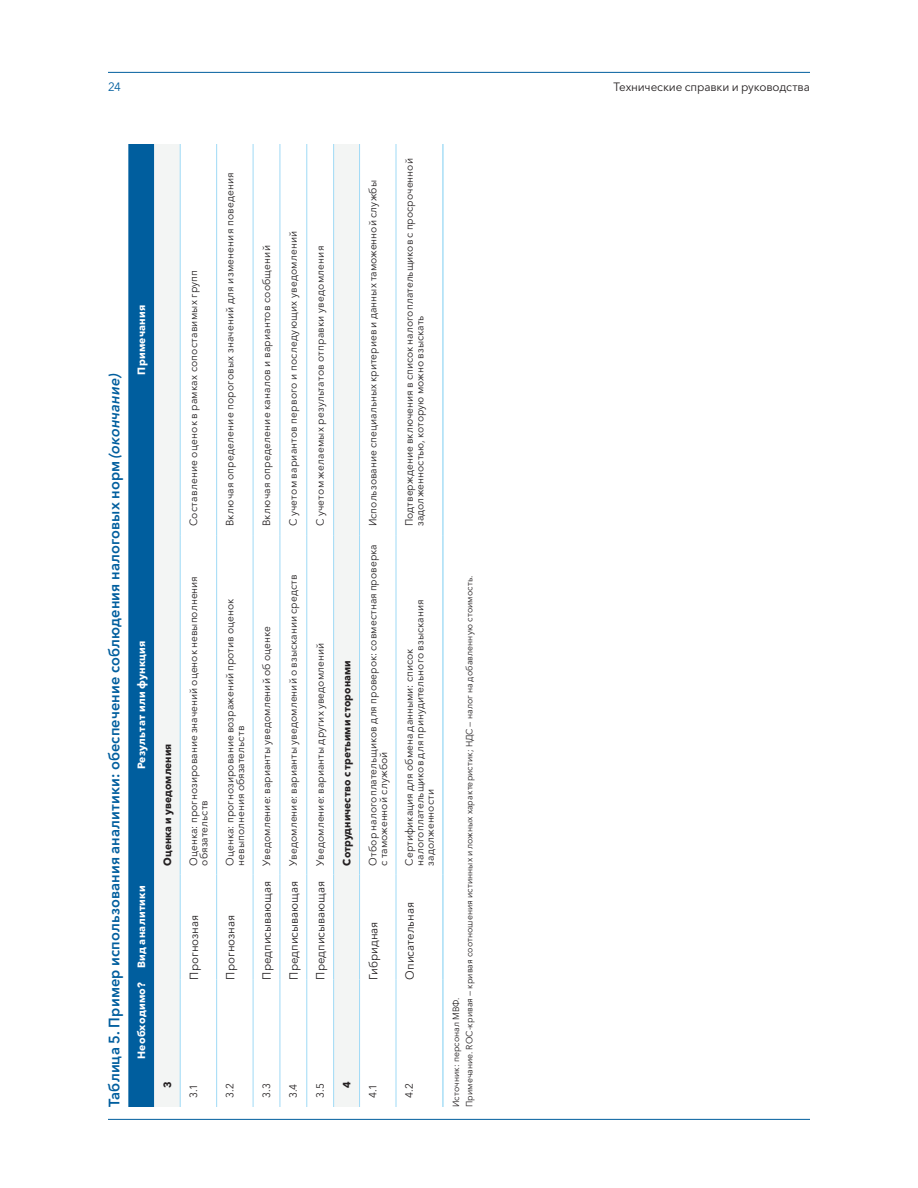
<style>
.page{position:relative;width:918px;height:1188px;background:#fff}
.page>*{position:absolute;margin:0;border:0;box-sizing:border-box;transform-origin:0 0}
.H4__Tables{font:600 15px "Avenir Next W1 G";letter-spacing:.01em;color:#005e9e}
.t1{font:12px "Avenir Next W1 G";letter-spacing:-.01em;color:#231f20}
.t2{font:12px "Avenir Next W1 G";color:#005e9e}
.Cell_Text__Left-Aligned{font:11.7px "Avenir Next W1 G";color:#231f20}
.Cell_Text__Left-Aligned-2{font:10.5px/10.5px "Avenir Next W1 G";letter-spacing:.005em;color:#231f20}
.Cell_Text__Left-Aligned-3{font:700 10.5px "Avenir Next W1 G";letter-spacing:.005em;color:#231f20}
.Col_Head__Left-Aligned{font:700 10.5px "Avenir Next W1 G";letter-spacing:.025em;color:#fff}
.Col_Head__Centered{font:700 10.5px "Avenir Next W1 G";letter-spacing:.025em;color:#fff}
.Cell_Text__Left-Aligned-4{font:9px "Avenir Next W1 G";letter-spacing:.005em;color:#231f20}
.s1{font-style:italic}
</style>
<div class="page">
<hr style="left:108px;top:72px;width:702px;height:1px;background:#005e9e">
<hr style="left:108px;top:1119px;width:702px;height:1px;background:#005e9e">
<svg style="left:128px;top:144px;width:26px;height:963px;background:#0662a0"></svg>
<svg style="left:154px;top:144px;width:26px;height:963px;fill:#f3f5f4"></svg>
<svg style="left:217px;top:144px;width:226px;height:963px"></svg>
<hr style="left:443px;top:1062px;width:1px;height:45px;background:#7ccff2">
<hr style="left:443px;top:980px;width:1px;height:82px;background:#7ccff2">
<hr style="left:443px;top:874px;width:1px;height:106px;background:#7ccff2">
<hr style="left:443px;top:535px;width:1px;height:339px;background:#7ccff2">
<hr style="left:443px;top:144px;width:1px;height:391px;background:#7ccff2">
<hr style="left:180px;top:1062px;width:1px;height:45px;background:#9fdaf6">
<hr style="left:180px;top:980px;width:1px;height:82px;background:#9fdaf6">
<hr style="left:180px;top:874px;width:1px;height:106px;background:#9fdaf6">
<hr style="left:180px;top:535px;width:1px;height:339px;background:#9fdaf6">
<hr style="left:180px;top:144px;width:1px;height:391px;background:#9fdaf6">
<hr style="left:216px;top:1062px;width:1px;height:45px;background:#9fdaf6">
<hr style="left:216px;top:980px;width:1px;height:82px;background:#9fdaf6">
<hr style="left:216px;top:874px;width:1px;height:106px;background:#9fdaf6">
<hr style="left:216px;top:535px;width:1px;height:339px;background:#9fdaf6">
<hr style="left:216px;top:144px;width:1px;height:391px;background:#9fdaf6">
<hr style="left:253px;top:1062px;width:1px;height:45px;background:#9fdaf6">
<hr style="left:253px;top:980px;width:1px;height:82px;background:#9fdaf6">
<hr style="left:253px;top:874px;width:1px;height:106px;background:#9fdaf6">
<hr style="left:253px;top:535px;width:1px;height:339px;background:#9fdaf6">
<hr style="left:253px;top:144px;width:1px;height:391px;background:#9fdaf6">
<hr style="left:280px;top:1062px;width:1px;height:45px;background:#9fdaf6">
<hr style="left:280px;top:980px;width:1px;height:82px;background:#9fdaf6">
<hr style="left:280px;top:874px;width:1px;height:106px;background:#9fdaf6">
<hr style="left:280px;top:535px;width:1px;height:339px;background:#9fdaf6">
<hr style="left:280px;top:144px;width:1px;height:391px;background:#9fdaf6">
<hr style="left:306px;top:1062px;width:1px;height:45px;background:#9fdaf6">
<hr style="left:306px;top:980px;width:1px;height:82px;background:#9fdaf6">
<hr style="left:306px;top:874px;width:1px;height:106px;background:#9fdaf6">
<hr style="left:306px;top:535px;width:1px;height:339px;background:#9fdaf6">
<hr style="left:306px;top:144px;width:1px;height:391px;background:#9fdaf6">
<hr style="left:333px;top:1062px;width:1px;height:45px;background:#9fdaf6">
<hr style="left:333px;top:980px;width:1px;height:82px;background:#9fdaf6">
<hr style="left:333px;top:874px;width:1px;height:106px;background:#9fdaf6">
<hr style="left:333px;top:535px;width:1px;height:339px;background:#9fdaf6">
<hr style="left:333px;top:144px;width:1px;height:391px;background:#9fdaf6">
<hr style="left:359px;top:1062px;width:1px;height:45px;background:#9fdaf6">
<hr style="left:359px;top:980px;width:1px;height:82px;background:#9fdaf6">
<hr style="left:359px;top:874px;width:1px;height:106px;background:#9fdaf6">
<hr style="left:359px;top:535px;width:1px;height:339px;background:#9fdaf6">
<hr style="left:359px;top:144px;width:1px;height:391px;background:#9fdaf6">
<hr style="left:396px;top:1062px;width:1px;height:45px;background:#9fdaf6">
<hr style="left:396px;top:980px;width:1px;height:82px;background:#9fdaf6">
<hr style="left:396px;top:874px;width:1px;height:106px;background:#9fdaf6">
<hr style="left:396px;top:535px;width:1px;height:339px;background:#9fdaf6">
<hr style="left:396px;top:144px;width:1px;height:391px;background:#9fdaf6">
<p class="t2" style="left:108px;top:77px;width:14px">24</p>
<p class="t1" style="left:614px;top:77px;width:198px">Технические справки и руководства</p>
<p class="H4__Tables" style="left:102px;top:1107px;width:735px;rotate:-90deg">Таблица 5. Пример использования аналитики: обеспечение соблюдения налоговых норм <span class="s1">(окончание)</span></p>
<p class="Col_Head__Centered" style="left:133px;top:375px;width:72px;rotate:-90deg">Примечания</p>
<p class="Col_Head__Left-Aligned" style="left:133px;top:769px;width:131px;rotate:-90deg">Результат или функция</p>
<p class="Col_Head__Left-Aligned" style="left:133px;top:968px;width:84px;rotate:-90deg">Вид аналитики</p>
<p class="Col_Head__Left-Aligned" style="left:133px;top:1059px;width:78px;rotate:-90deg">Необходимо?</p>
<p class="Cell_Text__Left-Aligned-3" style="left:159px;top:866px;width:123px;rotate:-90deg">Оценка и уведомления</p>
<p class="Cell_Text__Left-Aligned-3" style="left:159px;top:1088px;width:8px;rotate:-90deg">3</p>
<p class="Cell_Text__Left-Aligned-2" style="left:187px;top:526px;width:258px;rotate:-90deg">Составление оценок в рамках сопоставимых групп</p>
<p class="Cell_Text__Left-Aligned-2" style="left:187px;top:866px;width:291px;rotate:-90deg">Оценка: прогнозирование значений оценок невыполнения обязательств</p>
<p class="Cell_Text__Left-Aligned" style="left:185px;top:980px;width:66px;rotate:-90deg">Прогнозная</p>
<p class="Cell_Text__Left-Aligned-2" style="left:187px;top:1098px;width:15px;rotate:-90deg">3.1</p>
<p class="Cell_Text__Left-Aligned-2" style="left:224px;top:526px;width:356px;rotate:-90deg">Включая определение пороговых значений для изменения поведения</p>
<p class="Cell_Text__Left-Aligned-2" style="left:224px;top:866px;width:268px;rotate:-90deg">Оценка: прогнозирование возражений против оценок невыполнения обязательств</p>
<p class="Cell_Text__Left-Aligned" style="left:221px;top:980px;width:66px;rotate:-90deg">Прогнозная</p>
<p class="Cell_Text__Left-Aligned-2" style="left:224px;top:1098px;width:16px;rotate:-90deg">3.2</p>
<p class="Cell_Text__Left-Aligned-2" style="left:260px;top:526px;width:282px;rotate:-90deg">Включая определение каналов и вариантов сообщений</p>
<p class="Cell_Text__Left-Aligned-2" style="left:287px;top:526px;width:297px;rotate:-90deg">С учетом вариантов первого и последующих уведомлений</p>
<p class="Cell_Text__Left-Aligned-2" style="left:260px;top:866px;width:240px;rotate:-90deg">Уведомление: варианты уведомлений об оценке</p>
<p class="Cell_Text__Left-Aligned" style="left:258px;top:980px;width:100px;rotate:-90deg">Предписывающая</p>
<p class="Cell_Text__Left-Aligned-2" style="left:287px;top:866px;width:292px;rotate:-90deg">Уведомление: варианты уведомлений о взыскании средств</p>
<p class="Cell_Text__Left-Aligned" style="left:284px;top:980px;width:100px;rotate:-90deg">Предписывающая</p>
<p class="Cell_Text__Left-Aligned-2" style="left:314px;top:526px;width:282px;rotate:-90deg">С учетом желаемых результатов отправки уведомления</p>
<p class="Cell_Text__Left-Aligned-2" style="left:314px;top:866px;width:224px;rotate:-90deg">Уведомление: варианты других уведомлений</p>
<p class="Cell_Text__Left-Aligned" style="left:311px;top:980px;width:100px;rotate:-90deg">Предписывающая</p>
<p class="Cell_Text__Left-Aligned-3" style="left:339px;top:866px;width:207px;rotate:-90deg">Сотрудничество с третьими сторонами</p>
<p class="Cell_Text__Left-Aligned-2" style="left:367px;top:526px;width:348px;rotate:-90deg">Использование специальных критериев и данных таможенной службы</p>
<p class="Cell_Text__Left-Aligned-2" style="left:367px;top:866px;width:323px;rotate:-90deg">Отбор налогоплательщиков для проверок: совместная проверка с таможенной службой</p>
<p class="Cell_Text__Left-Aligned" style="left:364px;top:980px;width:59px;rotate:-90deg">Гибридная</p>
<p class="Cell_Text__Left-Aligned-2" style="left:403px;top:526px;width:369px;rotate:-90deg">Подтверждение включения в список налогоплательщиков с просроченной задолженностью, которую можно взыскать</p>
<p class="Cell_Text__Left-Aligned-2" style="left:403px;top:866px;width:267px;rotate:-90deg">Сертификация для обмена данными: список налогоплательщиков для принудительного взыскания задолженности</p>
<p class="Cell_Text__Left-Aligned" style="left:400px;top:980px;width:79px;rotate:-90deg">Описательная</p>
<p class="Cell_Text__Left-Aligned-2" style="left:260px;top:1098px;width:16px;rotate:-90deg">3.3</p>
<p class="Cell_Text__Left-Aligned-2" style="left:287px;top:1098px;width:16px;rotate:-90deg">3.4</p>
<p class="Cell_Text__Left-Aligned-2" style="left:314px;top:1098px;width:16px;rotate:-90deg">3.5</p>
<p class="Cell_Text__Left-Aligned-3" style="left:339px;top:1088px;width:8px;rotate:-90deg">4</p>
<p class="Cell_Text__Left-Aligned-2" style="left:367px;top:1098px;width:15px;rotate:-90deg">4.1</p>
<p class="Cell_Text__Left-Aligned-2" style="left:403px;top:1098px;width:16px;rotate:-90deg">4.2</p>
<p class="Cell_Text__Left-Aligned-4" style="left:462px;top:1107px;width:533px;rotate:-90deg">Примечание. ROC-кривая — кривая соотношения истинных и ложных характеристик; НДС — налог на добавленную стоимость.</p>
<p class="Cell_Text__Left-Aligned-4" style="left:449px;top:1107px;width:111px;rotate:-90deg">Источник: персонал МВФ.</p>
</div>
